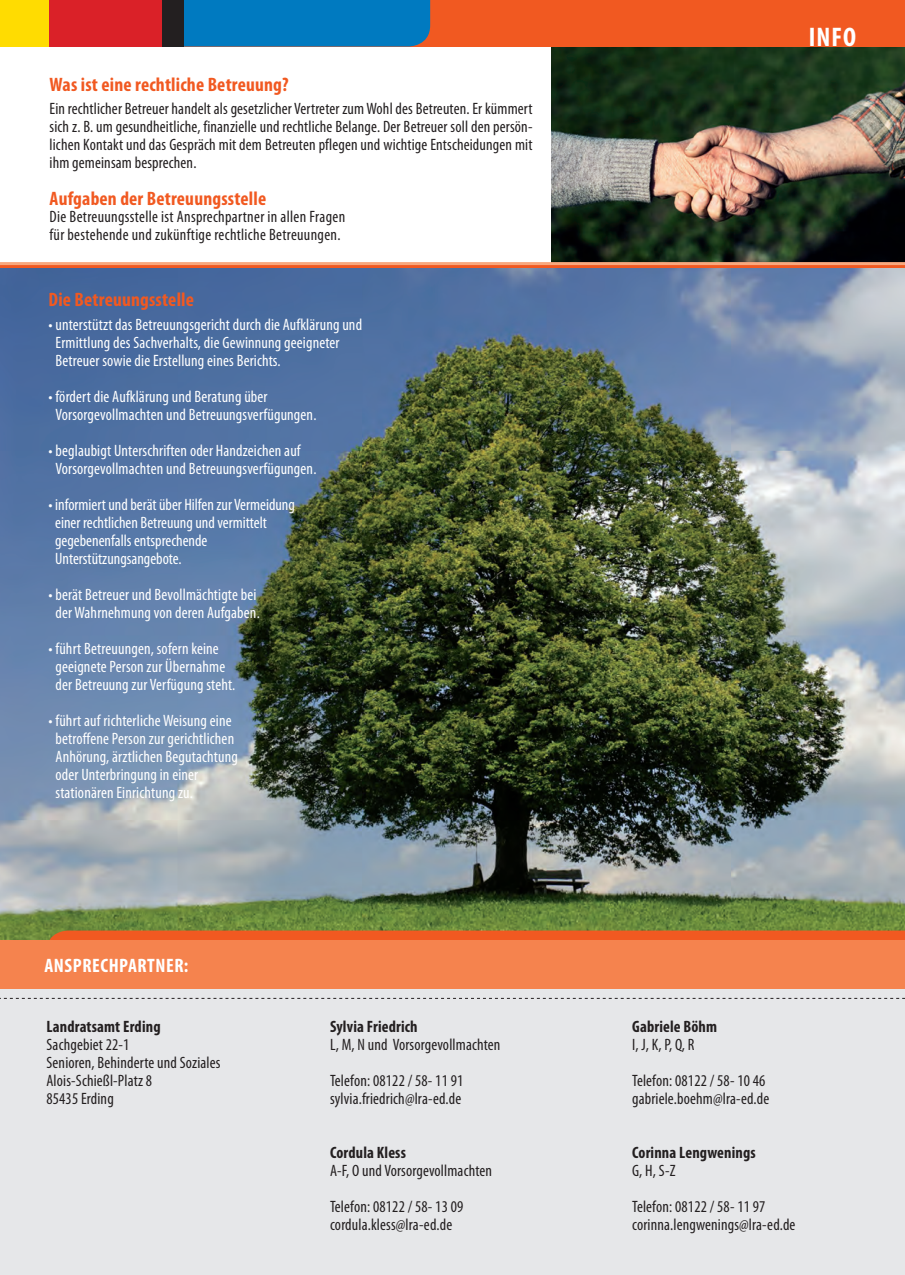
<style>
.page{position:relative;width:905px;height:1275px;background:#fff}
.page>*{position:absolute;margin:0;border:0;box-sizing:border-box;transform-origin:0 0}
.t1{font:700 condensed 27px "Myriad Pro";color:#fff}
.t2{font:700 condensed 19.5px "Myriad Pro";letter-spacing:.01em;color:#f15921}
.t3{font:700 condensed 19.5px "Myriad Pro";color:#fff}
.t4{font:condensed 16.5px/18px "Myriad Pro";letter-spacing:.01em;color:#fff}
.t5{font:condensed 16.5px/18px "Myriad Pro";letter-spacing:.01em;color:#231f20}
.t6{font:700 condensed 16.5px "Myriad Pro";letter-spacing:.01em;color:#231f20}
</style>
<div class="page">
<img style="left:551px;top:46px;width:354px;height:216px">
<svg style="left:0;top:265px;width:905px;height:4px;background:#ca6143"></svg>
<img style="left:0;top:269px;width:905px;height:671px">
<div style="left:0;top:989px;width:905px;height:286px;background:#e6e7e9"></div>
<div style="left:0;top:0;width:905px;height:46px;background:#f15921"></div>
<div style="left:183px;top:0;width:247px;height:46px;background:#007ac0"></div>
<div style="left:49px;top:0;width:119px;height:46px;background:#da2128"></div>
<div style="left:162px;top:0;width:21px;height:46px;background:#231f20"></div>
<div style="left:0;top:0;width:49px;height:46px;background:#ffdc01"></div>
<hr style="left:0;top:262px;width:905px;height:3px;background:#f8a87e">
<svg style="left:46px;top:930px;width:859px;height:10px;background:#e85c22"></svg>
<div style="left:0;top:940px;width:905px;height:49px;background:#f5834e"></div>
<svg style="left:0;top:998px;width:905px;height:1px"></svg>
<svg style="left:0;top:1268px;width:7px;height:7px"></svg>
<svg style="left:898px;top:1268px;width:7px;height:7px"></svg>
<p class="t2" style="left:50px;top:72px;width:241px">Was ist eine rechtliche Betreuung?</p>
<p class="t5" style="left:50px;top:99px;width:484px;text-align:justify">Ein rechtlicher Betreuer handelt als gesetzlicher Vertreter zum Wohl des Betreuten. Er kümmert sich z. B. um gesundheitliche, finanzielle und rechtliche Belange. Der Betreuer soll den persön&shy;lichen Kontakt und das Gespräch mit dem Betreuten pflegen und wichtige Entscheidungen mit ihm gemeinsam besprechen.</p>
<p class="t2" style="left:50px;top:186px;width:218px">Aufgaben der Betreuungsstelle</p>
<p class="t5" style="left:50px;top:207px;width:297px">Die Betreuungsstelle ist Ansprechpartner in allen Fragen für bestehende und zukünftige rechtliche Betreuungen.</p>
<p class="t2" style="left:49px;top:287px;width:147px">Die Betreuungsstelle</p>
<p class="t4" style="left:56px;top:315px;width:308px;text-indent:-7px">• unterstützt das Betreuungsgericht durch die Aufklärung und<br>Ermittlung des Sachverhalts, die Gewinnung geeigneter<br>Betreuer sowie die Erstellung eines Berichts.</p>
<p class="t4" style="left:56px;top:387px;width:262px;text-indent:-7px">• fördert die Aufklärung und Beratung über<br>Vorsorgevollmachten und Betreuungsverfügungen.</p>
<p class="t4" style="left:56px;top:441px;width:262px;text-indent:-7px">• beglaubigt Unterschriften oder Handzeichen auf<br>Vorsorgevollmachten und Betreuungsverfügungen.</p>
<p class="t4" style="left:55px;top:495px;width:241px;text-indent:-7px">• informiert und berät über Hilfen zur Vermeidung einer rechtlichen Betreuung und vermittelt gegebenenfalls entsprechende Unterstützungsangebote.</p>
<p class="t4" style="left:49px;top:585px;width:213px;text-align:center">• berät Betreuer und Bevollmächtigte bei der Wahrnehmung von deren Aufgaben.</p>
<p class="t4" style="left:56px;top:639px;width:181px;text-indent:-7px">• führt Betreuungen, sofern keine geeignete Person zur Übernahme der Betreuung zur Verfügung steht.</p>
<p class="t4" style="left:56px;top:711px;width:184px;text-indent:-7px">• führt auf richterliche Weisung eine betroffene Person zur gerichtlichen Anhörung, ärztlichen Begutachtung oder Unterbringung in einer stationären Einrichtung zu.</p>
<p class="t3" style="left:44px;top:953px;width:24px">Anspr</p>
<p class="t3" style="left:92px;top:953px;width:11px">echpart</p>
<p class="t3" style="left:155px;top:953px;width:35px">ner:</p>
<p class="t6" style="left:46px;top:1016px;width:116px">Landratsamt Erding</p>
<p class="t5" style="left:46px;top:1035px;width:176px">Sachgebiet 22-1<br>Senioren, Behinderte und Soziales<br>Alois-Schießl-Platz 8<br>85435 Erding</p>
<p class="t6" style="left:330px;top:1016px;width:89px">Sylvia Friedrich</p>
<p class="t5" style="left:330px;top:1026px;width:172px;line-height:36px">L, M, N und Vorsorgevollmachten<br>Telefon: 08122 / 58- 11 91</p>
<p class="t5" style="left:330px;top:1089px;width:133px">sylvia.friedrich@lra-ed.de</p>
<p class="t6" style="left:330px;top:1142px;width:77px">Cordula Kless</p>
<p class="t5" style="left:330px;top:1152px;width:164px;line-height:36px">A-F, O und Vorsorgevollmachten<br>Telefon: 08122 / 58- 13 09</p>
<p class="t5" style="left:330px;top:1215px;width:124px">cordula.kless@lra-ed.de</p>
<h1 class="t1" style="left:809px;top:21px;width:49px">Info</h1>
<p class="t6" style="left:632px;top:1016px;width:87px">Gabriele Böhm</p>
<p class="t5" style="left:632px;top:1026px;width:135px;line-height:36px">I, J, K, P, Q, R<br>Telefon: 08122 / 58- 10 46</p>
<p class="t5" style="left:632px;top:1089px;width:139px">gabriele.boehm@lra-ed.de</p>
<p class="t6" style="left:632px;top:1142px;width:125px">Corinna Lengwenings</p>
<p class="t5" style="left:632px;top:1152px;width:135px;line-height:36px">G, H, S-Z<br>Telefon: 08122 / 58- 11 97</p>
<p class="t5" style="left:632px;top:1215px;width:165px">corinna.lengwenings@lra-ed.de</p>
</div>
